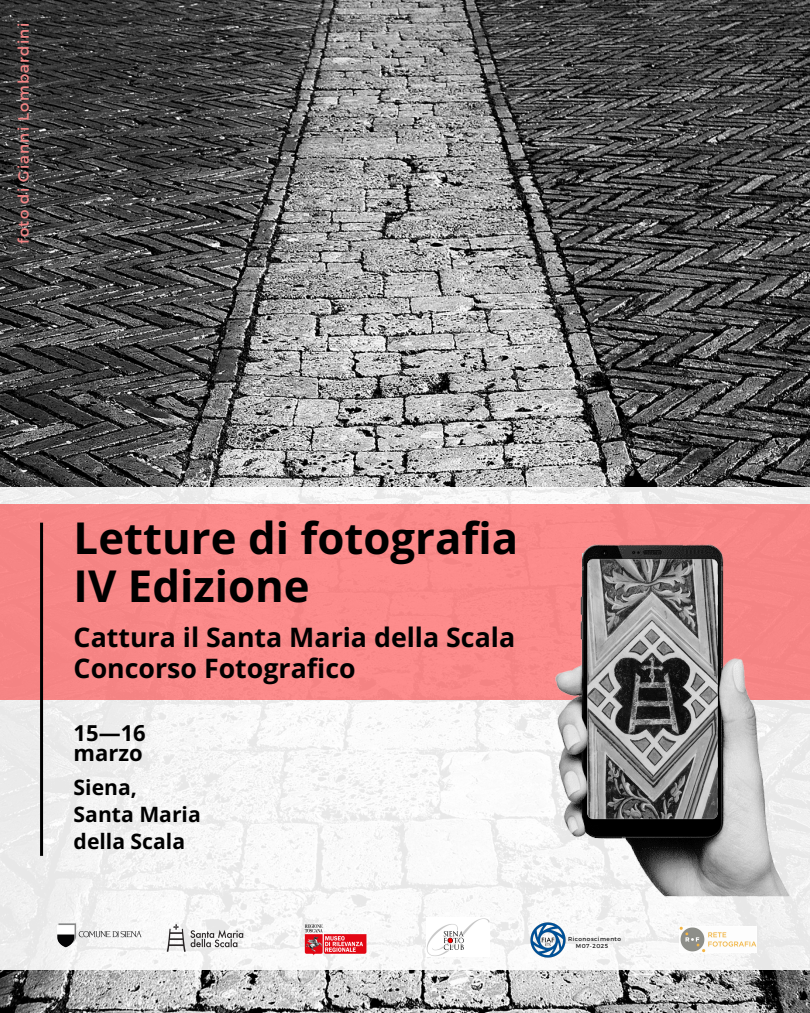
<style>
.page{position:relative;width:810px;height:1013px;background:#fff}
.page>*{position:absolute;margin:0;border:0;box-sizing:border-box;transform-origin:0 0}
.t1{font:700 43.8px/48px "Open Sans";color:#000}
.t2{font:700 26.8px/31.5px "Open Sans";color:#000}
.t3{font:700 22px/20.2px "Open Sans";color:#000}
.t4{font:700 21.1px/27px "Open Sans";color:#000}
.t5{font:15px "Montserrat";letter-spacing:.08em;color:#f48686}
.t6{font:5.8px "Montserrat";letter-spacing:.08em;color:#151515}
</style>
<div class="page">
<img style="left:0;top:0;width:810px;height:1012px">
<div style="left:0;top:486px;width:810px;height:483px;background:linear-gradient(to right,#f3f3f3,#f5f5f5)"></div>
<div style="left:0;top:504px;width:810px;height:195px;background:#f98888"></div>
<img style="left:679px;top:926px;width:77px;height:26px">
<img style="left:165px;top:918px;width:80px;height:38px">
<img style="left:54px;top:922px;width:90px;height:26px">
<img style="left:303px;top:923px;width:65px;height:33px">
<img style="left:426px;top:918px;width:63px;height:38px">
<img style="left:529px;top:920px;width:39px;height:39px">
<hr style="left:40px;top:522px;width:3px;height:333px;background:#000">
<img style="left:555px;top:545px;width:234px;height:351px">
<div style="left:638px;top:822px;width:34px;height:11px;background:#000"></div>
<h2 class="t5" style="left:14px;top:244px;width:222px;rotate:-90deg">foto di Gianni Lombardini</h2>
<h4 class="t1" style="left:74px;top:513px;width:446px">Letture di fotografia<br>IV Edizione</h4>
<h1 class="t2" style="left:74px;top:620px;width:443px">Cattura il Santa Maria della Scala<br>Concorso Fotografico</h1>
<h3 class="t3" style="left:74px;top:722px;width:74px">15—16 marzo</h3>
<h3 class="t4" style="left:74px;top:773px;width:129px">Siena,<br>Santa Maria della Scala</h3>
<p class="t6" style="left:568px;top:934px;width:54px">Riconoscimento</p>
<p class="t6" style="left:576px;top:942px;width:34px">M07-2025</p>
</div>
